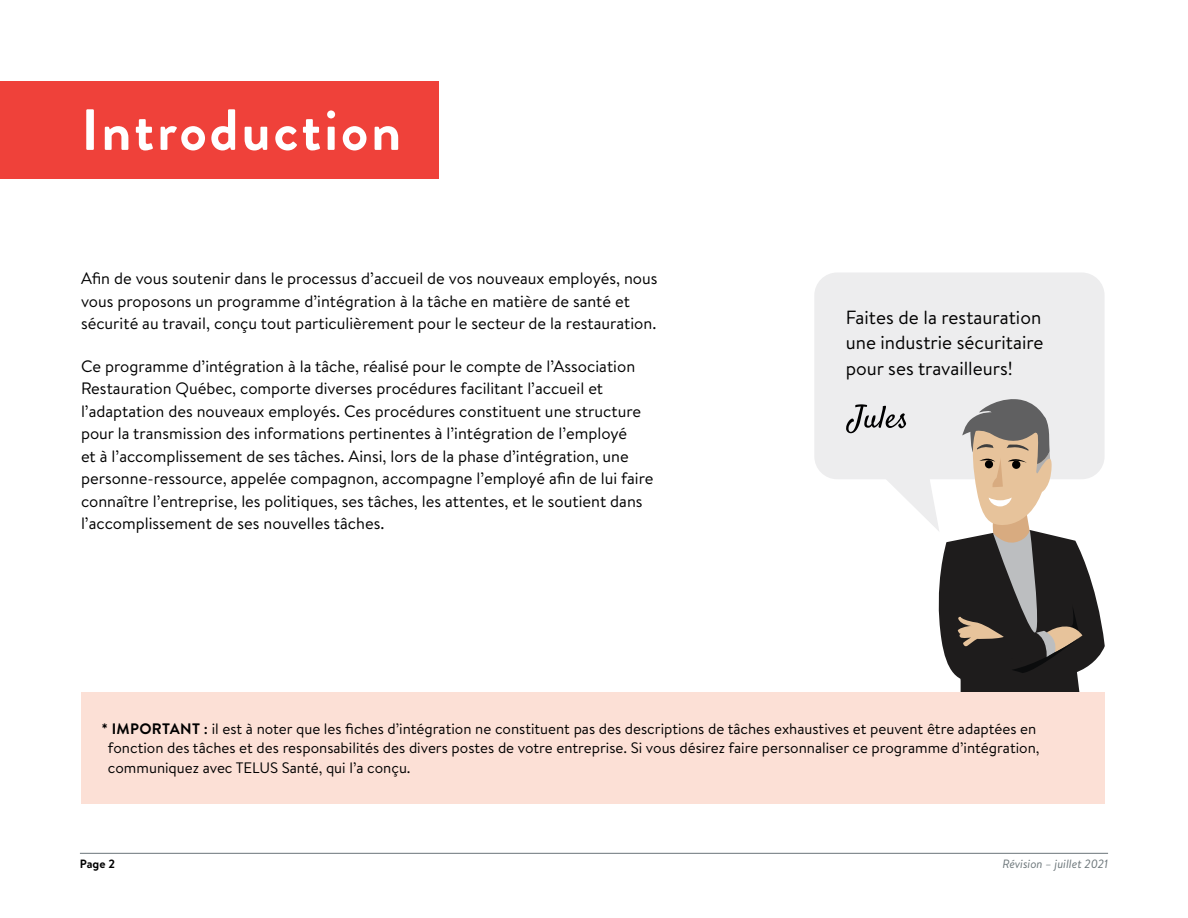
<style>
.page{position:relative;width:1188px;height:918px;background:#fff}
.page>*{position:absolute;margin:0;border:0;box-sizing:border-box;transform-origin:0 0}
.t1{font:700 58.05px "Brandon Grotesque";letter-spacing:.05em;color:#fff}
.t2{font:19.05px/25.3px "Brandon Text";color:#000;text-align:justify}
.t3{font:16.5px/22.5px "Brandon Text";color:#000}
.t4{font:15.15px/19.6px "Brandon Text";color:#000}
.t5{font:italic 12px "Brandon Text";color:#6b7579}
.t6{font:700 12px "Brandon Text";color:#000}
.s1{font-weight:700}
.s2{font-weight:500}
</style>
<div class="page">
<hr style="left:80px;top:853px;width:1028px;height:1px;background:#6b7579">
<div style="left:0;top:81px;width:438px;height:97px;background:#ef413a"></div>
<div style="left:814px;top:272px;width:291px;height:207px;background:#ededee;border-radius:23px"></div>
<svg style="left:846px;top:399px;width:259px;height:293px"></svg>
<div style="left:81px;top:692px;width:1024px;height:112px;background:#fce0d6"></div>
<h1 class="t1" style="left:81px;top:89px;width:322px">Introduction</h1>
<p class="t3" style="left:81px;top:267px;width:578px">Afin de vous soutenir dans le processus d’accueil de vos nouveaux employés, nous vous proposons un programme d’intégration à la tâche en matière de santé et sécurité au travail, conçu tout particulièrement pour le secteur de la restauration.</p>
<p class="t3" style="left:81px;top:354px;width:574px">Ce programme d’intégration à la tâche, réalisé pour le compte de l’Association Restauration Québec, comporte diverses procédures facilitant l’accueil et l’adaptation des nouveaux employés. Ces procédures constituent une structure pour la transmission des informations pertinentes à l’intégration de l’employé<br>et à l’accomplissement de ses tâches. Ainsi, lors de la phase d’intégration, une personne-ressource, appelée compagnon, accompagne l’employé afin de lui faire connaître l’entreprise, les politiques, ses tâches, les attentes, et le soutient dans l’accomplissement de ses nouvelles tâches.</p>
<p class="t2" style="left:846px;top:304px;width:199px">Faites de la restauration une industrie sécuritaire pour ses travailleurs!</p>
<p class="t4" style="left:108px;top:718px;width:933px;text-indent:-7px"><span class="s1">* IMPORTANT</span> <span class="s2">:</span> il est à noter que les fiches d’intégration ne constituent pas des descriptions de tâches exhaustives et peuvent être adaptées en fonction des tâches et des responsabilités des divers postes de votre entreprise. Si vous désirez faire personnaliser ce programme d’intégration, communiquez avec TELUS Santé, qui l’a conçu.</p>
<p class="t6" style="left:80px;top:856px;width:37px">Page 2</p>
<p class="t5" style="left:1002px;top:856px;width:107px">Révision – juillet 2021</p>
</div>
